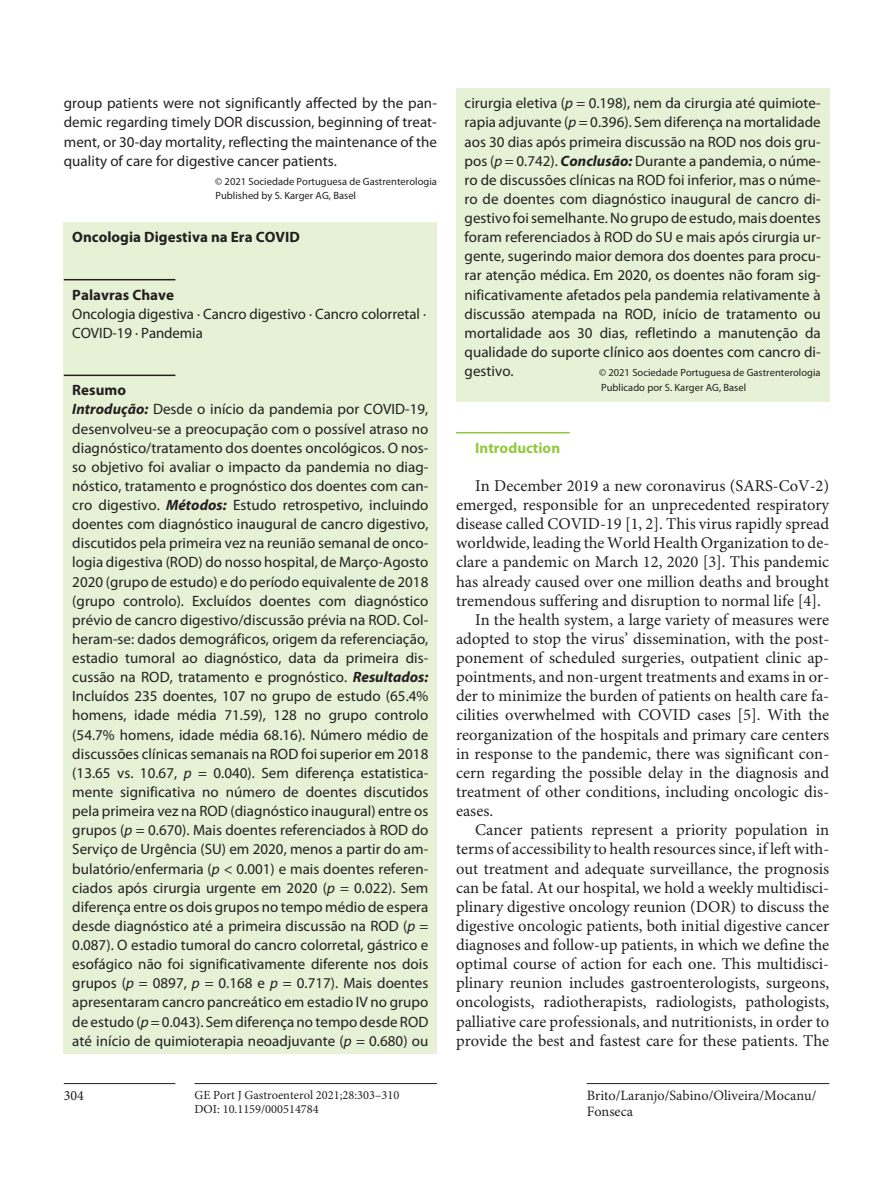
<style>
.page{position:relative;width:893px;height:1191px;background:#fff}
.page>*{position:absolute;margin:0;border:0;box-sizing:border-box;transform-origin:0 0}
.t1{font:16.5px "Minion Pro";color:#231f20}
.t2{font:15px/19.2px "Myriad Pro";letter-spacing:.005em;color:#231f20;text-align:justify}
.t3{font:700 15px "Myriad Pro";letter-spacing:.005em;color:#231f20}
.t4{font:700 15px "Myriad Pro";letter-spacing:.005em;color:#93c840}
.t5{font:14.25px/15.9px "Minion Pro";color:#231f20}
.t6{font:12.3px/14px "Minion Pro";color:#231f20}
.t7{font:10.5px/14.7px "Myriad Pro";letter-spacing:.005em;color:#231f20}
.s1{font-weight:700}
.s2{font-weight:700;font-style:italic}
.s3{font-style:italic}
</style>
<div class="page">
<hr style="left:64px;top:1083px;width:111px;height:1px;background:#231f20">
<hr style="left:195px;top:1083px;width:242px;height:1px;background:#231f20">
<hr style="left:587px;top:1083px;width:242px;height:1px;background:#231f20">
<div style="left:456px;top:89px;width:373px;height:313px;background:#e6f1d5"></div>
<div style="left:64px;top:222px;width:373px;height:831px;background:#e6f1d5"></div>
<hr style="left:64px;top:279px;width:111px;height:1px;background:#231f20">
<hr style="left:64px;top:374px;width:111px;height:2px;background:#231f20">
<hr style="left:456px;top:432px;width:114px;height:1px;background:#93c840">
<p class="t2" style="left:64px;top:94px;width:375px">group patients were not significantly affected by the pan&shy;demic regarding timely DOR discussion, beginning of treat&shy;ment, or 30-day mortality, reflecting the maintenance of the quality of care for digestive cancer patients.</p>
<p class="t7" style="left:215px;top:174px;width:223px">© 2021 Sociedade Portuguesa de Gastrenterologia<br>Published by S. Karger AG, Basel</p>
<p class="t3" style="left:72px;top:229px;width:229px">Oncologia Digestiva na Era COVID</p>
<p class="t3" style="left:72px;top:286px;width:103px">Palavras Chave</p>
<p class="t2" style="left:72px;top:304px;width:355px">Oncologia digestiva · Cancro digestivo · Cancro colorretal ·<br>COVID-19 · Pandemia</p>
<p class="t2" style="left:72px;top:381px;width:358px;text-align:left"><span class="s1">Resumo<br></span><span class="s2">Introdução:</span> Desde o início da pandemia por COVID-19, desenvolveu-se a preocupação com o possível atraso no diagnóstico/tratamento dos doentes oncológicos. O nos&shy;so objetivo foi avaliar o impacto da pandemia no diag&shy;nóstico, tratamento e prognóstico dos doentes com can&shy;cro digestivo. <span class="s2">Métodos:</span> Estudo retrospetivo, incluindo doentes com diagnóstico inaugural de cancro digestivo, discutidos pela primeira vez na reunião semanal de onco&shy;logia digestiva (ROD) do nosso hospital, de Março-Agosto 2020 (grupo de estudo) e do período equivalente de 2018 (grupo controlo). Excluídos doentes com diagnóstico prévio de cancro digestivo/discussão prévia na ROD. Col&shy;heram-se: dados demográficos, origem da referenciação, estadio tumoral ao diagnóstico, data da primeira dis&shy;cussão na ROD, tratamento e prognóstico. <span class="s2">Resultados:<br></span>Incluídos 235 doentes, 107 no grupo de estudo (65.4% homens, idade média 71.59), 128 no grupo controlo (54.7% homens, idade média 68.16). Número médio de discussões clínicas semanais na ROD foi superior em 2018 (13.65 vs. 10.67, <span class="s3">p</span> = 0.040). Sem diferença estatistica&shy;mente significativa no número de doentes discutidos pela primeira vez na ROD (diagnóstico inaugural) entre os grupos (<span class="s3">p</span> = 0.670). Mais doentes referenciados à ROD do Serviço de Urgência (SU) em 2020, menos a partir do am&shy;bulatório/enfermaria (<span class="s3">p</span> &lt; 0.001) e mais doentes referen&shy;ciados após cirurgia urgente em 2020 (<span class="s3">p</span> = 0.022). Sem diferença entre os dois grupos no tempo médio de espera desde diagnóstico até a primeira discussão na ROD (<span class="s3">p</span> = 0.087). O estadio tumoral do cancro colorretal, gástrico e esofágico não foi significativamente diferente nos dois grupos (<span class="s3">p</span> = 0897, <span class="s3">p</span> = 0.168 e <span class="s3">p</span> = 0.717). Mais doentes apresentaram cancro pancreático em estadio IV no grupo de estudo (<span class="s3">p</span> = 0.043). Sem diferença no tempo desde ROD até início de quimioterapia neoadjuvante (<span class="s3">p</span> = 0.680) ou</p>
<p class="t5" style="left:64px;top:1088px;width:22px">304</p>
<p class="t6" style="left:195px;top:1088px;width:206px">GE Port J Gastroenterol 2021;28:303–310<br>DOI: 10.1159/000514784</p>
<p class="t2" style="left:465px;top:94px;width:358px">cirurgia eletiva (<span class="s3">p</span> = 0.198), nem da cirurgia até quimiote&shy;rapia adjuvante (<span class="s3">p</span> = 0.396). Sem diferença na mortalidade aos 30 dias após primeira discussão na ROD nos dois gru&shy;pos (<span class="s3">p</span> = 0.742). <span class="s2">Conclusão:</span> Durante a pandemia, o núme&shy;ro de discussões clínicas na ROD foi inferior, mas o núme&shy;ro de doentes com diagnóstico inaugural de cancro di&shy;gestivo foi semelhante. No grupo de estudo, mais doentes foram referenciados à ROD do SU e mais após cirurgia ur&shy;gente, sugerindo maior demora dos doentes para procu&shy;rar atenção médica. Em 2020, os doentes não foram sig&shy;nificativamente afetados pela pandemia relativamente à discussão atempada na ROD, início de tratamento ou mortalidade aos 30 dias, refletindo a manutenção da qualidade do suporte clínico aos doentes com cancro di&shy;gestivo.</p>
<p class="t7" style="left:599px;top:365px;width:223px">© 2021 Sociedade Portuguesa de Gastrenterologia<br>Publicado por S. Karger AG, Basel</p>
<p class="t4" style="left:475px;top:439px;width:86px">Introduction</p>
<p class="t1" style="left:475px;top:476px;width:355px">In December 2019 a new coronavirus (SARS-CoV-2)</p>
<p class="t1" style="left:456px;top:495px;width:375px">emerged, responsible for an unprecedented respiratory</p>
<p class="t1" style="left:456px;top:514px;width:375px">disease called COVID-19 [1, 2]. This virus rapidly spread</p>
<p class="t1" style="left:456px;top:533px;width:375px">worldwide, leading the World Health Organization to de-</p>
<p class="t1" style="left:456px;top:552px;width:375px">clare a pandemic on March 12, 2020 [3]. This pandemic</p>
<p class="t1" style="left:456px;top:571px;width:375px">has already caused over one million deaths and brought</p>
<p class="t1" style="left:456px;top:590px;width:366px">tremendous suffering and disruption to normal life [4].</p>
<p class="t1" style="left:475px;top:609px;width:355px">In the health system, a large variety of measures were</p>
<p class="t1" style="left:456px;top:629px;width:375px">adopted to stop the virus’ dissemination, with the post-</p>
<p class="t1" style="left:456px;top:648px;width:375px">ponement of scheduled surgeries, outpatient clinic ap-</p>
<p class="t1" style="left:456px;top:667px;width:375px">pointments, and non-urgent treatments and exams in or-</p>
<p class="t1" style="left:456px;top:686px;width:375px">der to minimize the burden of patients on health care fa-</p>
<p class="t1" style="left:456px;top:705px;width:375px">cilities overwhelmed with COVID cases [5]. With the</p>
<p class="t1" style="left:456px;top:724px;width:375px">reorganization of the hospitals and primary care centers</p>
<p class="t1" style="left:456px;top:743px;width:375px">in response to the pandemic, there was significant con-</p>
<p class="t1" style="left:456px;top:762px;width:375px">cern regarding the possible delay in the diagnosis and</p>
<p class="t1" style="left:456px;top:782px;width:375px">treatment of other conditions, including oncologic dis-</p>
<p class="t1" style="left:456px;top:801px;width:39px">eases.</p>
<p class="t1" style="left:475px;top:820px;width:356px">Cancer patients represent a priority population in</p>
<p class="t1" style="left:456px;top:839px;width:375px">terms of accessibility to health resources since, if left with-</p>
<p class="t1" style="left:456px;top:858px;width:375px">out treatment and adequate surveillance, the prognosis</p>
<p class="t1" style="left:456px;top:877px;width:375px">can be fatal. At our hospital, we hold a weekly multidisci-</p>
<p class="t1" style="left:456px;top:896px;width:375px">plinary digestive oncology reunion (DOR) to discuss the</p>
<p class="t1" style="left:456px;top:915px;width:375px">digestive oncologic patients, both initial digestive cancer</p>
<p class="t1" style="left:456px;top:935px;width:375px">diagnoses and follow-up patients, in which we define the</p>
<p class="t1" style="left:456px;top:954px;width:375px">optimal course of action for each one. This multidisci-</p>
<p class="t1" style="left:456px;top:973px;width:375px">plinary reunion includes gastroenterologists, surgeons,</p>
<p class="t1" style="left:456px;top:992px;width:375px">oncologists, radiotherapists, radiologists, pathologists,</p>
<p class="t1" style="left:456px;top:1011px;width:375px">palliative care professionals, and nutritionists, in order to</p>
<p class="t1" style="left:456px;top:1030px;width:375px">provide the best and fastest care for these patients. The</p>
<p class="t5" style="left:587px;top:1088px;width:231px">Brito/Laranjo/Sabino/Oliveira/Mocanu/<br>Fonseca</p>
</div>
